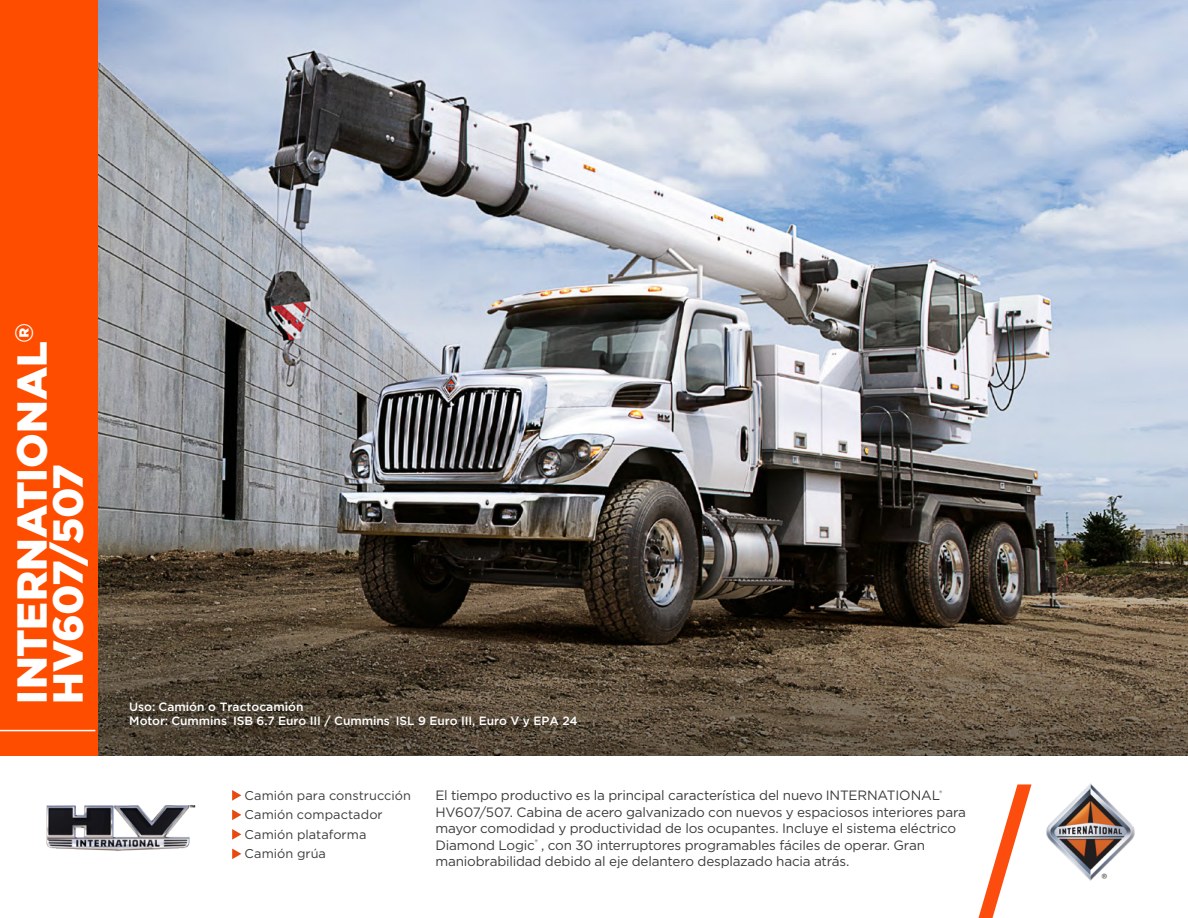
<style>
.page{position:relative;width:1188px;height:918px;background:#fff}
.page>*{position:absolute;margin:0;border:0;box-sizing:border-box;transform-origin:0 0}
.t1{font:900 41.7px/36.2px "Gotham";letter-spacing:-.005em;color:#fff}
.t2{font:13.5px/16.5px "Gotham";letter-spacing:-.015em;color:#3c3c3b}
.t3{font:12.75px/19.5px "Gotham";letter-spacing:.005em;color:#3c3c3b}
.t4{font:500 12px/13.5px "Gotham";letter-spacing:-.005em;color:#fff}
</style>
<div class="page">
<img style="left:97px;top:0;width:1091px;height:491px">
<svg style="left:0;top:491px;width:1188px;height:265px;background:#554b3e"></svg>
<svg style="left:232px;top:790px;width:9px;height:11px"></svg>
<svg style="left:232px;top:810px;width:9px;height:10px"></svg>
<svg style="left:232px;top:829px;width:9px;height:11px"></svg>
<svg style="left:232px;top:849px;width:9px;height:10px"></svg>
<img style="left:46px;top:805px;width:150px;height:46px">
<img style="left:1046px;top:783px;width:89px;height:98px">
<svg style="left:979px;top:784px;width:52px;height:134px"></svg>
<div style="left:0;top:0;width:97px;height:755px;background:#ff4d00"></div>
<hr style="left:0;top:730px;width:95px;height:1px;background:#fff">
<h1 class="t1" style="left:13px;top:704px;width:382px;rotate:-90deg">INTERNATIONAL<sup>®<br></sup>HV607/507</h1>
<p class="t4" style="left:129px;top:700px;width:450px">Uso: Camión o Tractocamión<br>Motor: Cummins<sup>®</sup> ISB 6.7 Euro III / Cummins<sup>®</sup> ISL 9 Euro III, Euro V y EPA 24</p>
<p class="t3" style="left:245px;top:785px;width:168px">Camión para construcción<br>Camión compactador<br>Camión plataforma<br>Camión grúa</p>
<p class="t2" style="left:435px;top:787px;width:532px">El tiempo productivo es la principal característica del nuevo INTERNATIONAL<sup>® </sup>HV607/507. Cabina de acero galvanizado con nuevos y espaciosos interiores para mayor comodidad y productividad de los ocupantes. Incluye el sistema eléctrico Diamond Logic<sup>®</sup> , con 30 interruptores programables fáciles de operar. Gran maniobrabilidad debido al eje delantero desplazado hacia atrás.</p>
</div>
